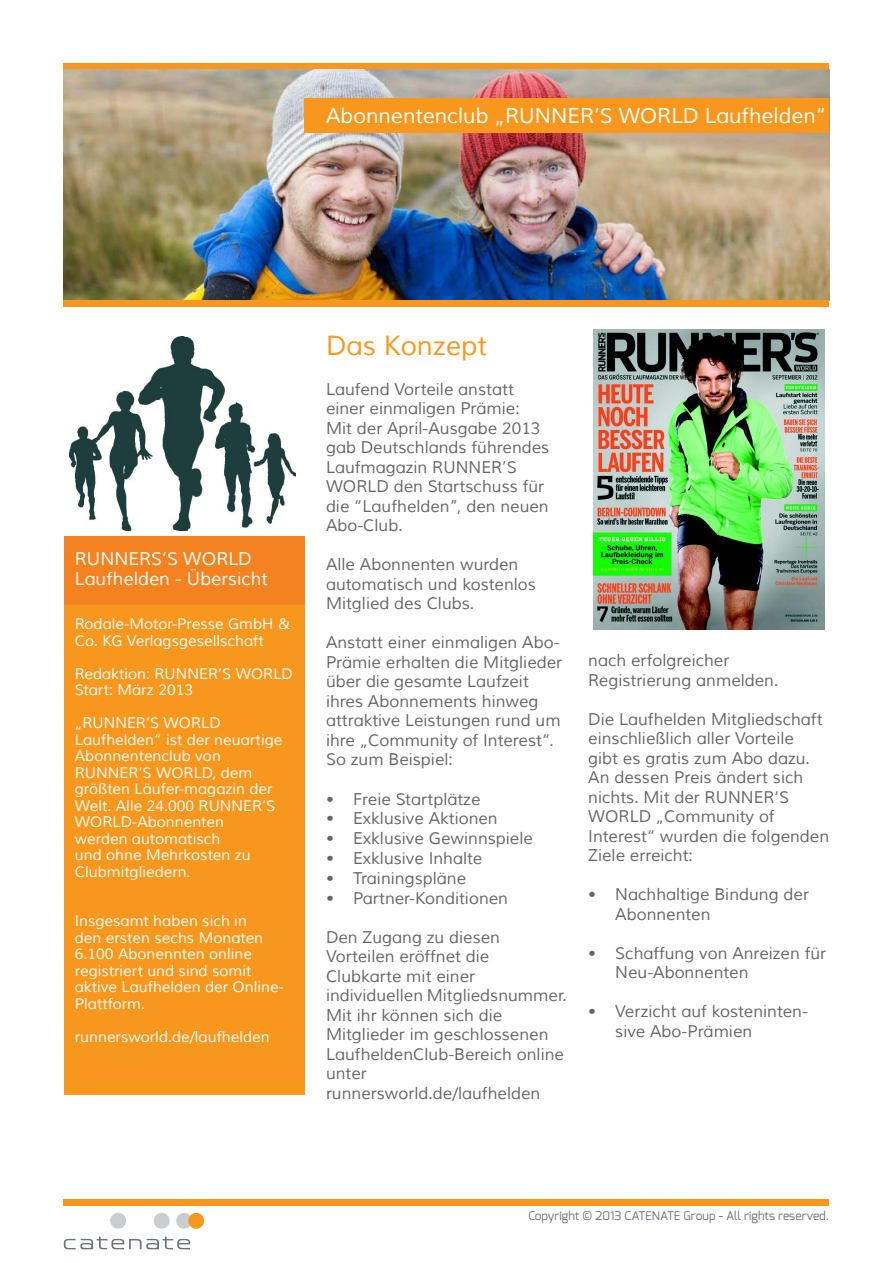
<style>
.page{position:relative;width:893px;height:1263px;background:#fff}
.page>*{position:absolute;margin:0;border:0;box-sizing:border-box;transform-origin:0 0}
.t1{font:27px "Muli";color:#f7971d}
.t2{font:21px "Muli";color:#fff}
.t3{font:18px/19.5px "Muli";color:#fff}
.t4{font:16.5px/19.5px "Muli";color:#656767}
.t5{font:15px/16.5px "Muli";color:#fff}
.t6{font:12px "Exo";color:#687379}
</style>
<div class="page">
<div style="left:64px;top:1199px;width:765px;height:6px;background:#f7971d"></div>
<div style="left:64px;top:64px;width:765px;height:6px;background:#f7971d"></div>
<div style="left:154px;top:1213px;width:16px;height:16px;background:#cbccce;border-radius:50%"></div>
<div style="left:110px;top:1213px;width:16px;height:16px;background:#cbccce;border-radius:50%"></div>
<div style="left:176px;top:1213px;width:16px;height:16px;background:#cbccce;border-radius:50%"></div>
<div style="left:188px;top:1213px;width:16px;height:16px;background:#f7981d;border-radius:50%"></div>
<svg style="left:64px;top:1236px;width:126px;height:13px"></svg>
<div style="left:64px;top:536px;width:241px;height:559px;background:#f7971d"></div>
<div style="left:64px;top:536px;width:241px;height:69px;background:#f58220"></div>
<img style="left:63px;top:70px;width:767px;height:231px">
<div style="left:64px;top:301px;width:765px;height:6px;background:#f7971d"></div>
<div style="left:305px;top:98px;width:524px;height:35px;background:#f7971d"></div>
<img style="left:593px;top:329px;width:231px;height:300px">
<img style="left:70px;top:336px;width:225px;height:194px">
<p class="t2" style="left:326px;top:103px;width:502px">Abonnentenclub „RUNNER‘S WORLD Laufhelden“</p>
<p class="t3" style="left:75px;top:549px;width:194px">RUNNERS’S WORLD<br>Laufhelden - Übersicht</p>
<p class="t5" style="left:75px;top:616px;width:217px">Rodale-Motor-Presse GmbH &amp;<br>Co. KG Verlagsgesellschaft</p>
<p class="t5" style="left:75px;top:666px;width:219px">Redaktion: RUNNER’S WORLD</p>
<p class="t5" style="left:75px;top:682px;width:120px">Start: März 2013</p>
<p class="t5" style="left:75px;top:715px;width:209px">„RUNNER‘S WORLD<br>Laufhelden“ ist der neuartige<br>Abonnentenclub von<br>RUNNER‘S WORLD, dem größten Läufer-magazin der<br>Welt. Alle 24.000 RUNNER‘S<br>WORLD-Abonnenten<br>werden automatisch<br>und ohne Mehrkosten zu<br>Clubmitgliedern.</p>
<p class="t5" style="left:75px;top:913px;width:211px">Insgesamt haben sich in<br>den ersten sechs Monaten<br>6.100 Abonennten online registriert und sind somit aktive Laufhelden der Online-<br>Plattform.</p>
<p class="t5" style="left:75px;top:1029px;width:196px">runnersworld.de/laufhelden</p>
<p class="t1" style="left:326px;top:329px;width:163px">Das Konzept</p>
<p class="t4" style="left:326px;top:380px;width:225px">Laufend Vorteile anstatt einer einmaligen Prämie:<br>Mit der April-Ausgabe 2013 gab Deutschlands führendes<br>Laufmagazin RUNNER’S<br>WORLD den Startschuss für die “Laufhelden”, den neuen<br>Abo-Club.</p>
<p class="t4" style="left:326px;top:555px;width:212px">Alle Abonnenten wurden automatisch und kostenlos<br>Mitglied des Clubs.</p>
<p class="t4" style="left:326px;top:633px;width:238px">Anstatt einer einmaligen Abo-<br>Prämie erhalten die Mitglieder über die gesamte Laufzeit ihres Abonnements hinweg attraktive Leistungen rund um ihre „Community of Interest“.<br>So zum Beispiel:</p>
<p class="t4" style="left:326px;top:789px;width:156px">• Freie Startplätze</p>
<p class="t4" style="left:326px;top:809px;width:173px">• Exklusive Aktionen</p>
<p class="t4" style="left:326px;top:829px;width:208px">• Exklusive Gewinnspiele</p>
<p class="t4" style="left:326px;top:849px;width:158px">• Exklusive Inhalte</p>
<p class="t4" style="left:326px;top:869px;width:142px">• Trainingspläne</p>
<p class="t4" style="left:326px;top:888px;width:184px">• Partner-Konditionen</p>
<p class="t4" style="left:326px;top:927px;width:242px">Den Zugang zu diesen<br>Vorteilen eröffnet die<br>Clubkarte mit einer individuellen Mitgliedsnummer.<br>Mit ihr können sich die<br>Mitglieder im geschlossenen<br>LaufheldenClub-Bereich online unter runnersworld.de/laufhelden</p>
<p class="t4" style="left:588px;top:651px;width:192px">nach erfolgreicher<br>Registrierung anmelden.</p>
<p class="t4" style="left:588px;top:710px;width:242px">Die Laufhelden Mitgliedschaft einschließlich aller Vorteile<br>gibt es gratis zum Abo dazu.<br>An dessen Preis ändert sich nichts. Mit der RUNNER‘S<br>WORLD „Community of<br>Interest“ wurden die folgenden<br>Ziele erreicht:</p>
<p class="t4" style="left:615px;top:885px;width:195px;text-indent:-27px">• Nachhaltige Bindung der<br>Abonnenten</p>
<p class="t4" style="left:615px;top:944px;width:212px;text-indent:-27px">• Schaffung von Anreizen für<br>Neu-Abonnenten</p>
<p class="t4" style="left:615px;top:1002px;width:194px;text-indent:-27px">• Verzicht auf kosteninten&shy;sive Abo-Prämien</p>
<p class="t6" style="left:528px;top:1208px;width:302px">Copyright © 2013 CATENATE Group - All rights reserved.</p>
</div>
